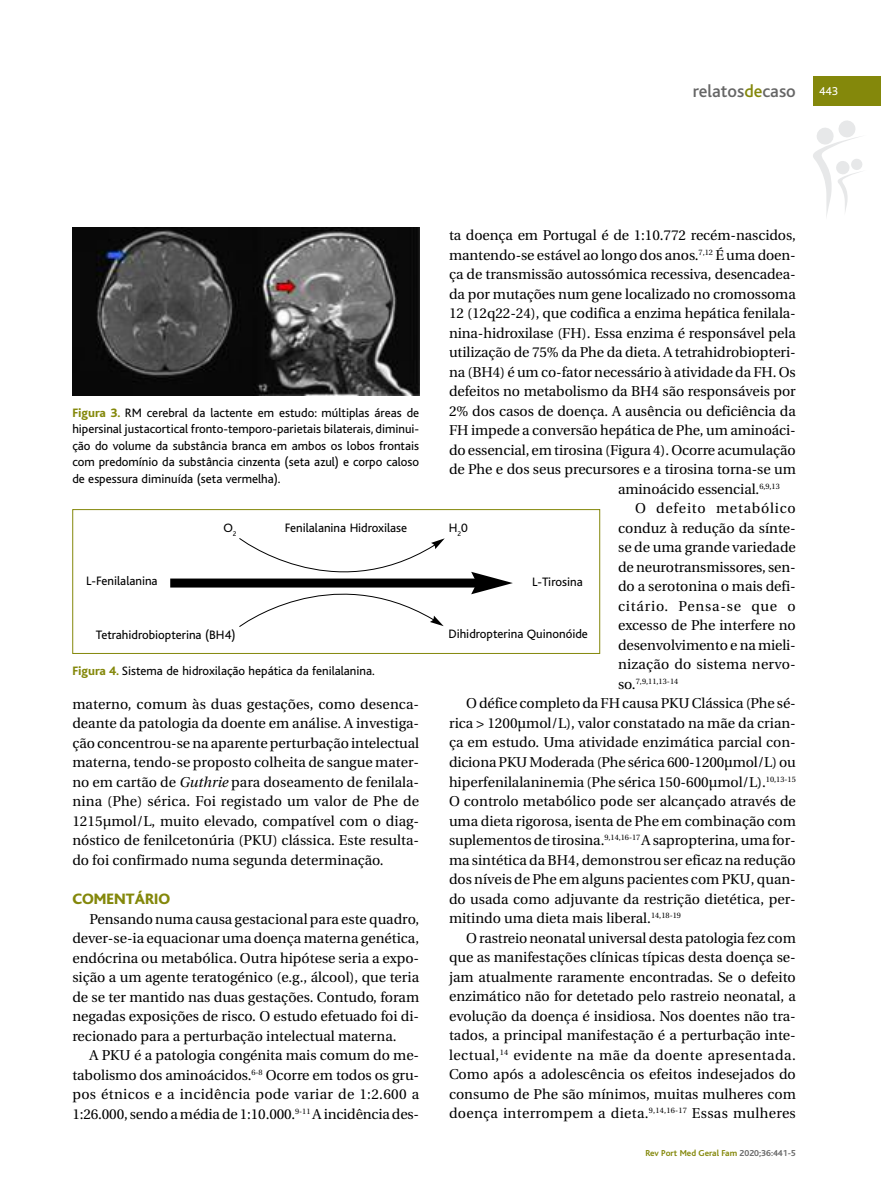
<style>
.page{position:relative;width:881px;height:1191px;background:#fff}
.page>*{position:absolute;margin:0;border:0;box-sizing:border-box;transform-origin:0 0}
.t1{font:500 18px "Bliss";color:#666}
.t2{font:800 15.75px "Bliss";color:#84880b}
.t3{font:14.25px/19.5px "Utopia";letter-spacing:-.005em;color:#000;text-align:justify}
.t4{font:14.25px "Utopia";letter-spacing:.055em;color:#000}
.t5{font:14.25px "Utopia";letter-spacing:.015em;color:#000}
.t6{font:12.75px/16.5px "Bliss";color:#000;text-align:justify}
.t7{font:12px "Bliss";color:#fff}
.t8{font:700 9px "Bliss";color:#84880b}
.t9{font:7.8px "Utopia";color:#000}
.t10{font:7.05px "Bliss";color:#000}
.s1{color:#84880b}
.s2{font-size:14.25px}
.s3{font-weight:800;color:#84880b}
.s4{font-style:italic}
.s5{color:#666}
</style>
<div class="page">
<svg style="left:813px;top:120px;width:49px;height:97px"></svg>
<div style="left:812px;top:77px;width:68px;height:29px;background:#84880b"></div>
<div style="left:72px;top:509px;width:528px;height:145px;border:1px solid #84880b"></div>
<img style="left:72px;top:227px;width:347px;height:169px">
<svg style="left:238px;top:538px;width:206px;height:89px"></svg>
<div style="left:170px;top:578px;width:309px;height:9px;background:#000"></div>
<svg style="left:471px;top:572px;width:41px;height:22px"></svg>
<p class="t1" style="left:692px;top:85px;width:104px">relatos<span class="s1">de</span>caso</p>
<p class="t7" style="left:819px;top:87px;width:20px">443</p>
<p class="t3" style="left:449px;top:227px;width:348px">ta doença em Portugal é de 1:10.772 recém-nascidos,</p>
<p class="t3" style="left:449px;top:246px;width:348px">mantendo-se estável ao longo dos anos.<sup>7,12</sup> É uma doen-</p>
<p class="t3" style="left:449px;top:266px;width:348px">ça de transmissão autossómica recessiva, desencadea-</p>
<p class="t3" style="left:449px;top:285px;width:348px">da por mutações num gene localizado no cromossoma</p>
<p class="t3" style="left:449px;top:305px;width:348px">12 (12q22-24), que codifica a enzima hepática fenilala-</p>
<p class="t3" style="left:449px;top:324px;width:348px">nina-hidroxilase (FH). Essa enzima é responsável pela</p>
<p class="t3" style="left:449px;top:344px;width:348px">utilização de 75% da Phe da dieta. A tetrahidrobiopteri-</p>
<p class="t3" style="left:449px;top:363px;width:348px">na (BH4) é um co-fator necessário à atividade da FH. Os</p>
<p class="t3" style="left:449px;top:383px;width:348px">defeitos no metabolismo da BH4 são responsáveis por</p>
<p class="t3" style="left:449px;top:402px;width:348px">2% dos casos de doença. A ausência ou deficiência da</p>
<p class="t3" style="left:449px;top:422px;width:348px">FH impede a conversão hepática de Phe, um aminoáci-</p>
<p class="t3" style="left:449px;top:441px;width:348px">do essencial, em tirosina (Figura 4). Ocorre acumulação</p>
<p class="t3" style="left:449px;top:461px;width:348px">de Phe e dos seus precursores e a tirosina torna-se um</p>
<p class="t3" style="left:618px;top:480px;width:163px">aminoácido essencial.<sup>6,9,13</sup></p>
<p class="t4" style="left:635px;top:503px;width:162px">O defeito metabólico</p>
<p class="t3" style="left:618px;top:519px;width:179px">conduz à redução da sínte-</p>
<p class="t3" style="left:618px;top:539px;width:179px">se de uma grande variedade</p>
<p class="t3" style="left:618px;top:558px;width:179px">de neurotransmissores, sen-</p>
<p class="t3" style="left:618px;top:578px;width:179px">do a serotonina o mais defi-</p>
<p class="t4" style="left:618px;top:600px;width:179px">citário. Pensa-se que o</p>
<p class="t3" style="left:618px;top:617px;width:179px">excesso de Phe interfere no</p>
<p class="t3" style="left:618px;top:636px;width:179px">desenvolvimento e na mieli-</p>
<p class="t5" style="left:618px;top:659px;width:179px">nização do sistema nervo-</p>
<p class="t9" style="left:618px;top:678px;width:62px"><span class="s2">so.</span>7,9,11,13-14</p>
<p class="t3" style="left:449px;top:695px;width:348px;text-indent:17px">O défice completo da FH causa PKU Clássica (Phe sé&shy;rica &gt; 1200µmol/L), valor constatado na mãe da crian&shy;ça em estudo. Uma atividade enzimática parcial con&shy;diciona PKU Moderada (Phe sérica 600-1200µmol/L) ou hiperfenilalaninemia (Phe sérica 150-600µmol/L).<sup>10,13-15<br></sup>O controlo metabólico pode ser alcançado através de uma dieta rigorosa, isenta de Phe em combinação com suplementos de tirosina.<sup>9,14,16-17</sup> A sapropterina, uma for&shy;ma sintética da BH4, demonstrou ser eficaz na redução dos níveis de Phe em alguns pacientes com PKU, quan&shy;do usada como adjuvante da restrição dietética, per&shy;mitindo uma dieta mais liberal.<sup>14,18-19</sup></p>
<p class="t3" style="left:449px;top:929px;width:348px;text-indent:17px">O rastreio neonatal universal desta patologia fez com que as manifestações clínicas típicas desta doença se&shy;jam atualmente raramente encontradas. Se o defeito enzimático não for detetado pelo rastreio neonatal, a evolução da doença é insidiosa. Nos doentes não tra&shy;tados, a principal manifestação é a perturbação inte&shy;lectual,<sup>14</sup> evidente na mãe da doente apresentada.<br>Como após a adolescência os efeitos indesejados do consumo de Phe são mínimos, muitas mulheres com doença interrompem a dieta.<sup>9,14,16-17</sup> Essas mulheres</p>
<p class="t6" style="left:72px;top:406px;width:348px"><span class="s3">Figura 3.</span> RM cerebral da lactente em estudo: múltiplas áreas de hipersinal justacortical fronto-temporo-parietais bilaterais, diminui&shy;ção do volume da substância branca em ambos os lobos frontais com predomínio da substância cinzenta (seta azul) e corpo caloso de espessura diminuída (seta vermelha).</p>
<p class="t6" style="left:223px;top:521px;width:11px">O</p>
<p class="t6" style="left:284px;top:521px;width:124px">Fenilalanina Hidroxilase</p>
<p class="t10" style="left:233px;top:531px;width:5px">2</p>
<p class="t6" style="left:448px;top:521px;width:21px">H<sub>2</sub>0</p>
<p class="t6" style="left:86px;top:574px;width:73px">L-Fenilalanina</p>
<p class="t6" style="left:531px;top:575px;width:52px">L-Tirosina</p>
<p class="t6" style="left:96px;top:627px;width:141px">Tetrahidrobiopterina (BH4)</p>
<p class="t6" style="left:448px;top:627px;width:141px">Dihidropterina Quinonóide</p>
<p class="t6" style="left:72px;top:663px;width:304px"><span class="s3">Figura 4.</span> Sistema de hidroxilação hepática da fenilalanina.</p>
<p class="t3" style="left:72px;top:695px;width:348px">materno, comum às duas gestações, como desenca&shy;deante da patologia da doente em análise. A investiga&shy;ção concentrou-se na aparente perturbação intelectual materna, tendo-se proposto colheita de sangue mater&shy;no em cartão de <span class="s4">Guthrie</span> para doseamento de fenilala&shy;nina (Phe) sérica. Foi registado um valor de Phe de 1215µmol/L, muito elevado, compatível com o diag&shy;nóstico de fenilcetonúria (PKU) clássica. Este resulta&shy;do foi confirmado numa segunda determinação.</p>
<p class="t2" style="left:72px;top:893px;width:99px">COMENTÁRIO</p>
<p class="t3" style="left:72px;top:910px;width:348px;text-indent:17px">Pensando numa causa gestacional para este quadro, dever-se-ia equacionar uma doença materna genética, endócrina ou metabólica. Outra hipótese seria a expo&shy;sição a um agente teratogénico (e.g., álcool), que teria de se ter mantido nas duas gestações. Contudo, foram negadas exposições de risco. O estudo efetuado foi di&shy;recionado para a perturbação intelectual materna.</p>
<p class="t3" style="left:72px;top:1046px;width:348px;text-indent:17px">A PKU é a patologia congénita mais comum do me&shy;tabolismo dos aminoácidos.<sup>6-8</sup> Ocorre em todos os gru&shy;pos étnicos e a incidência pode variar de 1:2.600 a 1:26.000, sendoamédiade 1:10.000.<sup>9-11</sup> Aincidênciades-</p>
<p class="t8" style="left:645px;top:1149px;width:152px">Rev Port Med Geral Fam <span class="s5">2020;36:441-5</span></p>
</div>
